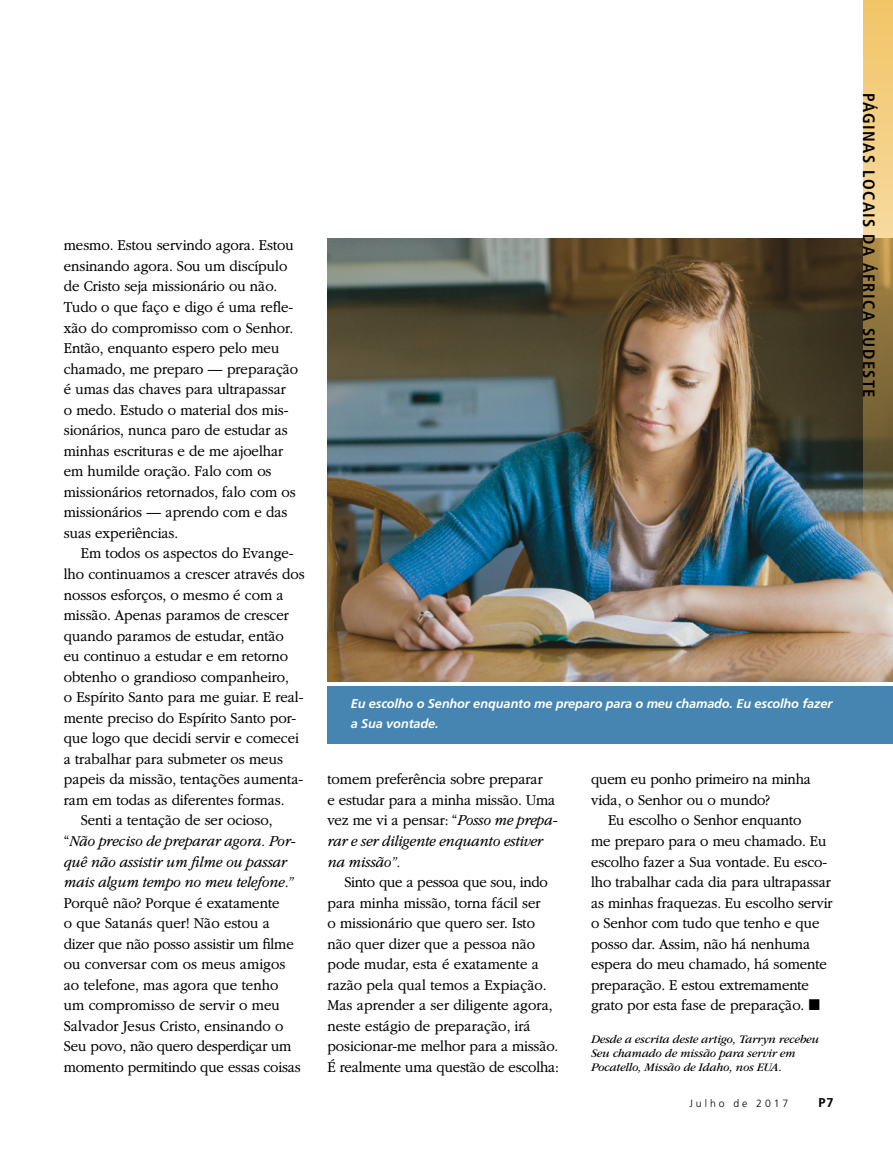
<style>
.page{position:relative;width:893px;height:1161px;background:#fff}
.page>*{position:absolute;margin:0;border:0;box-sizing:border-box;transform-origin:0 0}
.Section_title__maste{font:700 condensed 16.5px "Frutigerlds Lat";letter-spacing:.085em;color:#000}
.ARTCL_para_NEWS{font:300 15.75px/20.5px "Garamondlds Lat Plus";letter-spacing:-.005em;color:#000;scale:.95 1}
.FIGimg_CAP_para_NEWS{font:italic 700 12.75px/20.2px "Frutigerlds Lat";letter-spacing:-.01em;color:#fff}
.t1{font:700 12.75px "Frutigerlds Lat";color:#000}
.Bio_para{font:italic 12px/14.2px "Garamondlds Lat";letter-spacing:-.01em;color:#000}
.t2{font:300 10.5px "Frutigerlds Lat";letter-spacing:.28em;color:#000}
.s1{font-style:italic}
</style>
<div class="page">
<img style="left:327px;top:239px;width:566px;height:443px">
<svg style="left:863px;top:0;width:30px;height:639px"></svg>
<div style="left:327px;top:686px;width:566px;height:57px;background:#4685b1"></div>
<p class="ARTCL_para_NEWS" style="left:64px;top:235px;width:248px">mesmo. Estou servindo agora. Estou ensinando agora. Sou um discípulo de Cristo seja missionário ou não.<br>Tudo o que faço e digo é uma refle&shy;xão do compromisso com o Senhor.<br>Então, enquanto espero pelo meu chamado, me preparo — preparação é umas das chaves para ultrapassar<br>o medo. Estudo o material dos mis&shy;sionários, nunca paro de estudar as minhas escrituras e de me ajoelhar em humilde oração. Falo com os missionários retornados, falo com os missionários — aprendo com e das suas experiências.</p>
<p class="ARTCL_para_NEWS" style="left:64px;top:543px;width:255px;text-indent:17px">Em todos os aspectos do Evange&shy;lho continuamos a crescer através dos nossos esforços, o mesmo é com a missão. Apenas paramos de crescer quando paramos de estudar, então<br>eu continuo a estudar e em retorno obtenho o grandioso companheiro,<br>o Espírito Santo para me guiar. E real&shy;mente preciso do Espírito Santo por&shy;que logo que decidi servir e comecei a trabalhar para submeter os meus papeis da missão, tentações aumenta&shy;ram em todas as diferentes formas.</p>
<p class="ARTCL_para_NEWS" style="left:64px;top:810px;width:251px;text-indent:17px">Senti a tentação de ser ocioso, “<span class="s1">Não preciso de preparar agora. Por&shy;quê não assistir um filme ou passar mais algum tempo no meu telefone.” </span>Porquê não? Porque é exatamente<br>o que Satanás quer! Não estou a dizer que não posso assistir um filme ou conversar com os meus amigos ao telefone, mas agora que tenho um compromisso de servir o meu Salvador Jesus Cristo, ensinando o Seu povo, não quero desperdiçar um momento permitindo que essas coisas</p>
<p class="FIGimg_CAP_para_NEWS" style="left:351px;top:693px;width:483px">Eu escolho o Senhor enquanto me preparo para o meu chamado. Eu escolho fazer a Sua vontade.</p>
<p class="ARTCL_para_NEWS" style="left:327px;top:769px;width:243px">tomem preferência sobre preparar<br>e estudar para a minha missão. Uma vez me vi a pensar: “<span class="s1">Posso me prepa&shy;rar e ser diligente enquanto estiver na missão”.</span></p>
<p class="ARTCL_para_NEWS" style="left:327px;top:871px;width:245px;text-indent:17px">Sinto que a pessoa que sou, indo para minha missão, torna fácil ser<br>o missionário que quero ser. Isto não quer dizer que a pessoa não pode mudar, esta é exatamente a razão pela qual temos a Expiação.<br>Mas aprender a ser diligente agora, neste estágio de preparação, irá posicionar-me melhor para a missão.<br>É realmente uma questão de escolha:</p>
<p class="ARTCL_para_NEWS" style="left:591px;top:769px;width:233px">quem eu ponho primeiro na minha vida, o Senhor ou o mundo?</p>
<p class="ARTCL_para_NEWS" style="left:591px;top:810px;width:256px;text-indent:17px">Eu escolho o Senhor enquanto<br>me preparo para o meu chamado. Eu escolho fazer a Sua vontade. Eu esco&shy;lho trabalhar cada dia para ultrapassar as minhas fraquezas. Eu escolho servir o Senhor com tudo que tenho e que posso dar. Assim, não há nenhuma espera do meu chamado, há somente preparação. E estou extremamente grato por esta fase de preparação. ◼</p>
<p class="Bio_para" style="left:591px;top:1032px;width:230px">Desde a escrita deste artigo, Tarryn recebeu<br>Seu chamado de missão para servir em<br>Pocatello, Missão de Idaho, nos EUA.</p>
<p class="t2" style="left:689px;top:1095px;width:100px">Julho de 2017</p>
<p class="t1" style="left:819px;top:1092px;width:16px">P7</p>
<p class="Section_title__maste" style="left:881px;top:93px;width:306px;rotate:90deg">PÁGINAS LOCAIS DA ÁFRICA SUDESTE</p>
</div>
